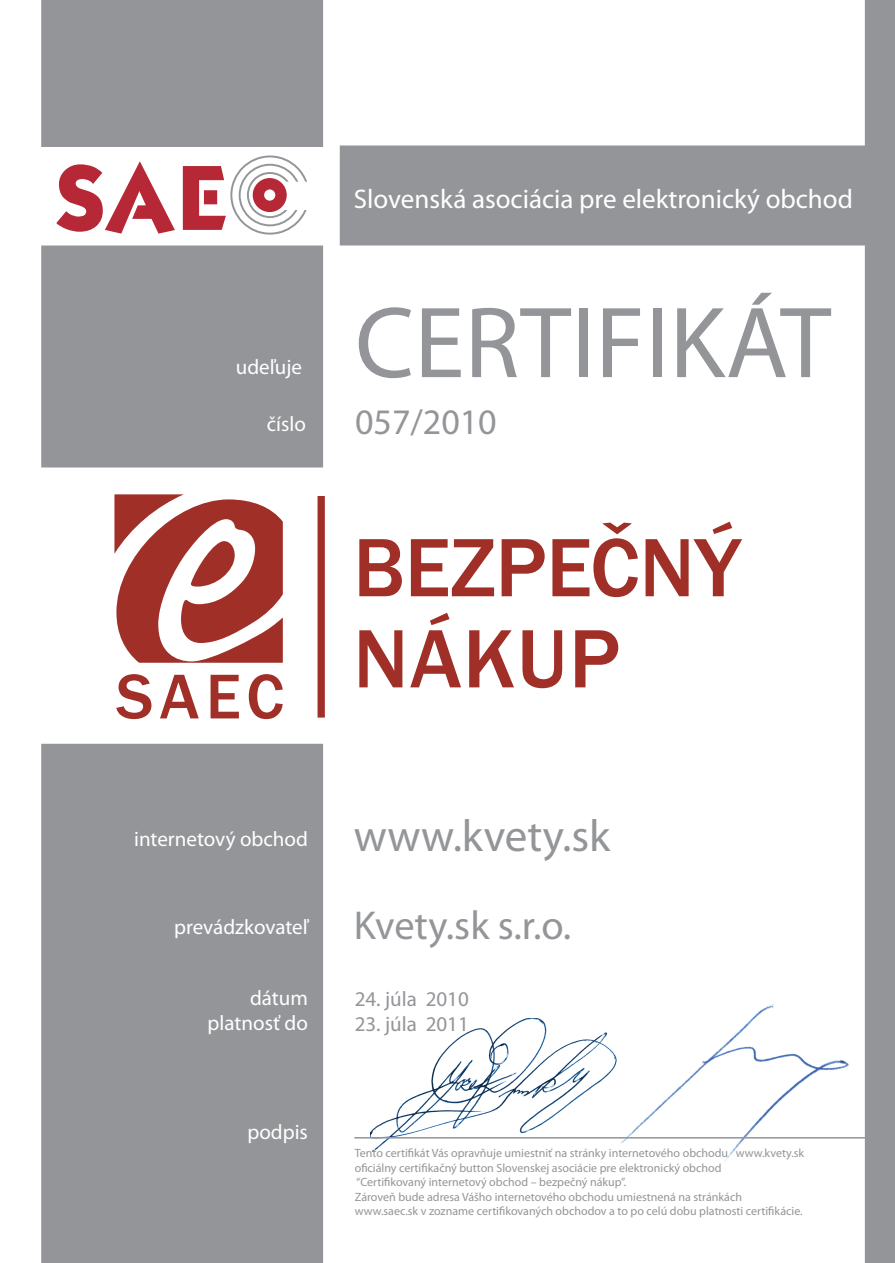
<style>
.page{position:relative;width:895px;height:1263px;background:#fff}
.page>*{position:absolute;margin:0;border:0;box-sizing:border-box;transform-origin:0 0}
.t1{font:102px "Myriad Pro";color:#939598}
.t2{font:40.5px "Myriad Pro";color:#939598}
.t3{font:36px "Myriad Pro";color:#939598}
.t4{font:27px "Myriad Pro";color:#fff}
.t5{font:21px/25.2px "Myriad Pro";color:#fff;text-align:right}
.t6{font:21px "Myriad Pro";color:#939598}
.t7{font:12px/14.4px "Myriad Pro";color:#939598}
.s1{font-size:45px;color:#939598}
</style>
<div class="page">
<img style="left:621px;top:1003px;width:228px;height:159px">
<img style="left:371px;top:1018px;width:246px;height:133px">
<div style="left:41px;top:0;width:282px;height:1263px;background:#939598"></div>
<div style="left:865px;top:0;width:30px;height:1263px;background:#939598"></div>
<div style="left:37px;top:147px;width:291px;height:98px;background:#fff"></div>
<div style="left:37px;top:467px;width:291px;height:277px;background:#fff"></div>
<svg style="left:56px;top:155px;width:251px;height:80px"></svg>
<div style="left:340px;top:145px;width:553px;height:100px;background:#939598"></div>
<svg style="left:354px;top:1136px;width:511px;height:3px"></svg>
<svg style="left:114px;top:494px;width:169px;height:169px"></svg>
<svg style="left:116px;top:674px;width:35px;height:45px"></svg>
<svg style="left:160px;top:675px;width:39px;height:43px"></svg>
<svg style="left:211px;top:675px;width:28px;height:43px"></svg>
<svg style="left:249px;top:674px;width:34px;height:45px"></svg>
<svg style="left:359px;top:539px;width:43px;height:57px"></svg>
<svg style="left:411px;top:539px;width:83px;height:57px"></svg>
<svg style="left:502px;top:539px;width:43px;height:57px"></svg>
<svg style="left:552px;top:523px;width:86px;height:74px"></svg>
<svg style="left:645px;top:522px;width:97px;height:74px"></svg>
<svg style="left:359px;top:630px;width:43px;height:57px"></svg>
<svg style="left:410px;top:613px;width:51px;height:74px"></svg>
<svg style="left:469px;top:630px;width:45px;height:57px"></svg>
<svg style="left:522px;top:630px;width:40px;height:58px"></svg>
<svg style="left:575px;top:630px;width:43px;height:57px"></svg>
<div style="left:317px;top:496px;width:8px;height:221px;background:#a02f28"></div>
<h3 class="t5" style="left:236px;top:355px;width:68px">udeľuje</h3>
<h3 class="t4" style="left:354px;top:184px;width:500px">Slovenská asociácia pre elektronický obchod</h3>
<h1 class="t1" style="left:355px;top:287px;width:477px">CERTIFIKÁT</h1>
<h3 class="t5" style="left:267px;top:412px;width:41px">číslo</h3>
<h3 class="t3" style="left:355px;top:403px;width:143px">057/2010</h3>
<h3 class="t5" style="left:134px;top:827px;width:478px">internetový obchod <span class="s1">www.kvety.sk</span></h3>
<h3 class="t5" style="left:174px;top:915px;width:135px">prevádzkovateľ</h3>
<h3 class="t5" style="left:208px;top:985px;width:102px">dátum platnosť do</h3>
<h3 class="t5" style="left:247px;top:1120px;width:62px">podpis</h3>
<h2 class="t2" style="left:354px;top:903px;width:219px">Kvety.sk s.r.o.</h2>
<h3 class="t6" style="left:355px;top:987px;width:116px">24. júla 2010</h3>
<h3 class="t6" style="left:355px;top:1013px;width:116px">23. júla 2011</h3>
<p class="t7" style="left:355px;top:1146px;width:451px">Tento certifikát Vás opravňuje umiestniť na stránky internetového obchodu www.kvety.sk oficiálny certifikačný button Slovenskej asociácie pre elektronický obchod<br>“Certifikovaný internetový obchod – bezpečný nákup”.<br>Zároveň bude adresa Vášho internetového obchodu umiestnená na stránkách www.saec.sk v zozname certifikovaných obchodov a to po celú dobu platnosti certifikácie.</p>
</div>
